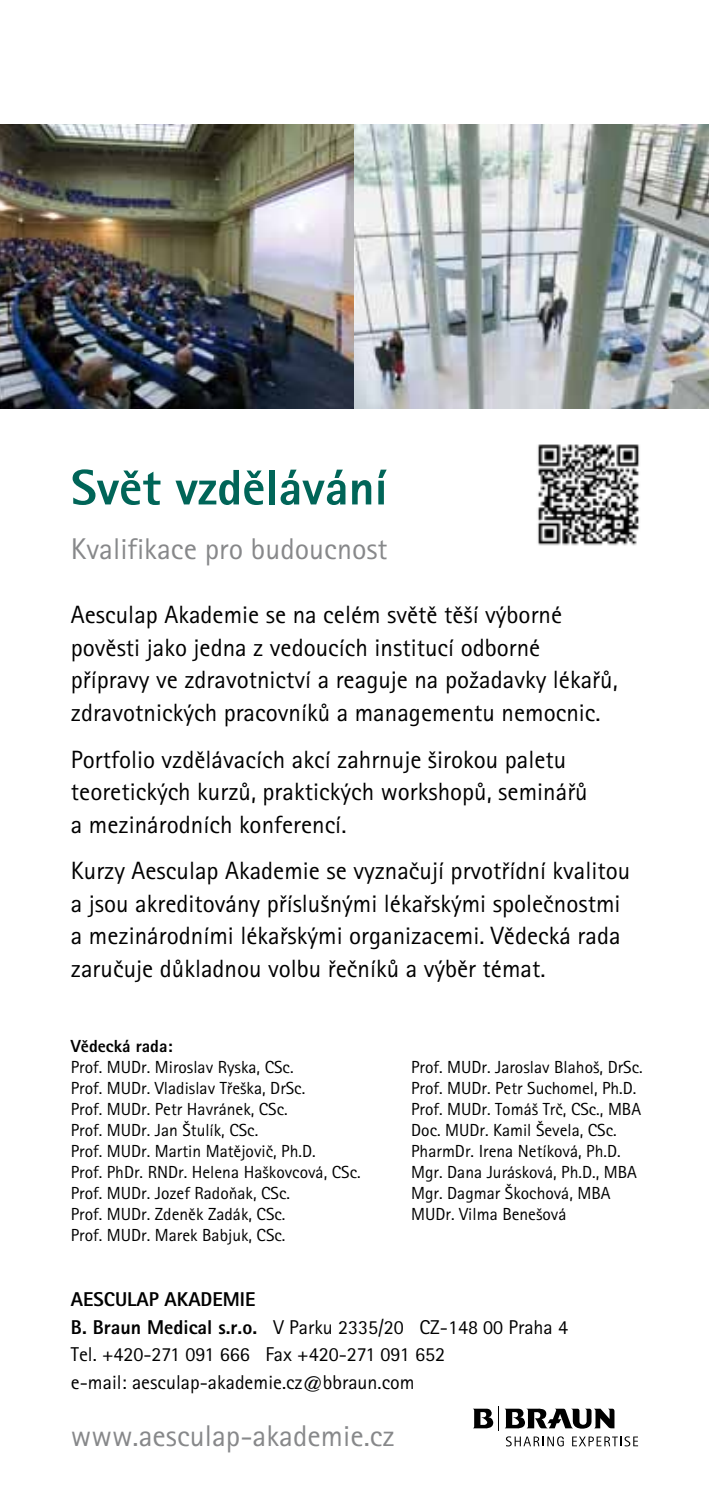
<style>
.page{position:relative;width:709px;height:1489px;background:#fff}
.page>*{position:absolute;margin:0;border:0;box-sizing:border-box;transform-origin:0 0}
.t1{font:50px "Rotis Sans Serif Extra Bold CE";color:#006558}
.t2{font:30px "Rotis Sans Serif CE";color:#87888a}
.t3{font:25px/32.5px "Rotis Sans Serif CE";color:#000}
.t4{font:20px/27.5px "Rotis Sans Serif CE";color:#000}
.t5{font:20px "Rotis Sans Serif Extra Bold CE";color:#000}
.t6{font:17.5px/21px "Rotis Sans Serif CE";color:#000}
.t7{font:17.5px "Rotis Sans Serif Extra Bold CE";color:#000}
.s1{font-family:"Rotis Sans Serif Extra Bold CE"}
</style>
<div class="page">
<img style="left:0;top:125px;width:355px;height:283px">
<img style="left:355px;top:125px;width:354px;height:283px">
<svg style="left:506px;top:1436px;width:58px;height:10px"></svg>
<svg style="left:572px;top:1436px;width:66px;height:10px"></svg>
<svg style="left:473px;top:1406px;width:141px;height:24px"></svg>
<img style="left:537px;top:444px;width:103px;height:102px">
<h1 class="t1" style="left:71px;top:457px;width:318px">Svět vzdělávání</h1>
<p class="t2" style="left:71px;top:531px;width:318px">Kvalifikace pro budoucnost</p>
<p class="t3" style="left:71px;top:598px;width:548px">Aesculap Akademie se na celém světě těší výborné pověsti jako jedna z vedoucích institucí odborné přípravy ve zdravotnictví a reaguje na požadavky lékařů, zdravotnických pracovníků a managementu nemocnic.</p>
<p class="t3" style="left:71px;top:743px;width:518px">Portfolio vzdělávacích akcí zahrnuje širokou paletu teoretických kurzů, praktických workshopů, seminářů a mezinárodních konferencí.</p>
<p class="t3" style="left:71px;top:854px;width:561px">Kurzy Aesculap Akademie se vyznačují prvotřídní kvalitou a jsou akreditovány příslušnými lékařskými společnostmi a mezinárodními lékařskými organizacemi. Vědecká rada zaručuje důkladnou volbu řečníků a výběr témat.</p>
<p class="t7" style="left:71px;top:1035px;width:103px">Vědecká rada:</p>
<p class="t6" style="left:71px;top:1056px;width:291px">Prof. MUDr. Miroslav Ryska, CSc.<br>Prof. MUDr. Vladislav Třeška, DrSc.<br>Prof. MUDr. Petr Havránek, CSc.<br>Prof. MUDr. Jan Štulík, CSc.<br>Prof. MUDr. Martin Matějovič, Ph.D.<br>Prof. PhDr. RNDr. Helena Haškovcová, CSc.<br>Prof. MUDr. Jozef Radoňak, CSc.<br>Prof. MUDr. Zdeněk Zadák, CSc.<br>Prof. MUDr. Marek Babjuk, CSc.</p>
<p class="t6" style="left:411px;top:1056px;width:233px">Prof. MUDr. Jaroslav Blahoš, DrSc.<br>Prof. MUDr. Petr Suchomel, Ph.D.<br>Prof. MUDr. Tomáš Trč, CSc., MBA<br>Doc. MUDr. Kamil Ševela, CSc.<br>PharmDr. Irena Netíková, Ph.D.<br>Mgr. Dana Jurásková, Ph.D., MBA<br>Mgr. Dagmar Škochová, MBA<br>MUDr. Vilma Benešová</p>
<p class="t5" style="left:71px;top:1286px;width:35px">Aesculap</p>
<p class="t5" style="left:165px;top:1286px;width:92px">Akademie</p>
<p class="t4" style="left:71px;top:1312px;width:498px"><span class="s1">B. Braun Medical s.r.o.</span> V Parku 2335/20 CZ-148 00 Praha 4<br>Tel. +420-271 091 666 Fax +420-271 091 652<br>e-mail: aesculap-akademie.cz@bbraun.com</p>
<p class="t2" style="left:71px;top:1419px;width:325px">www.aesculap-akademie.cz</p>
</div>
